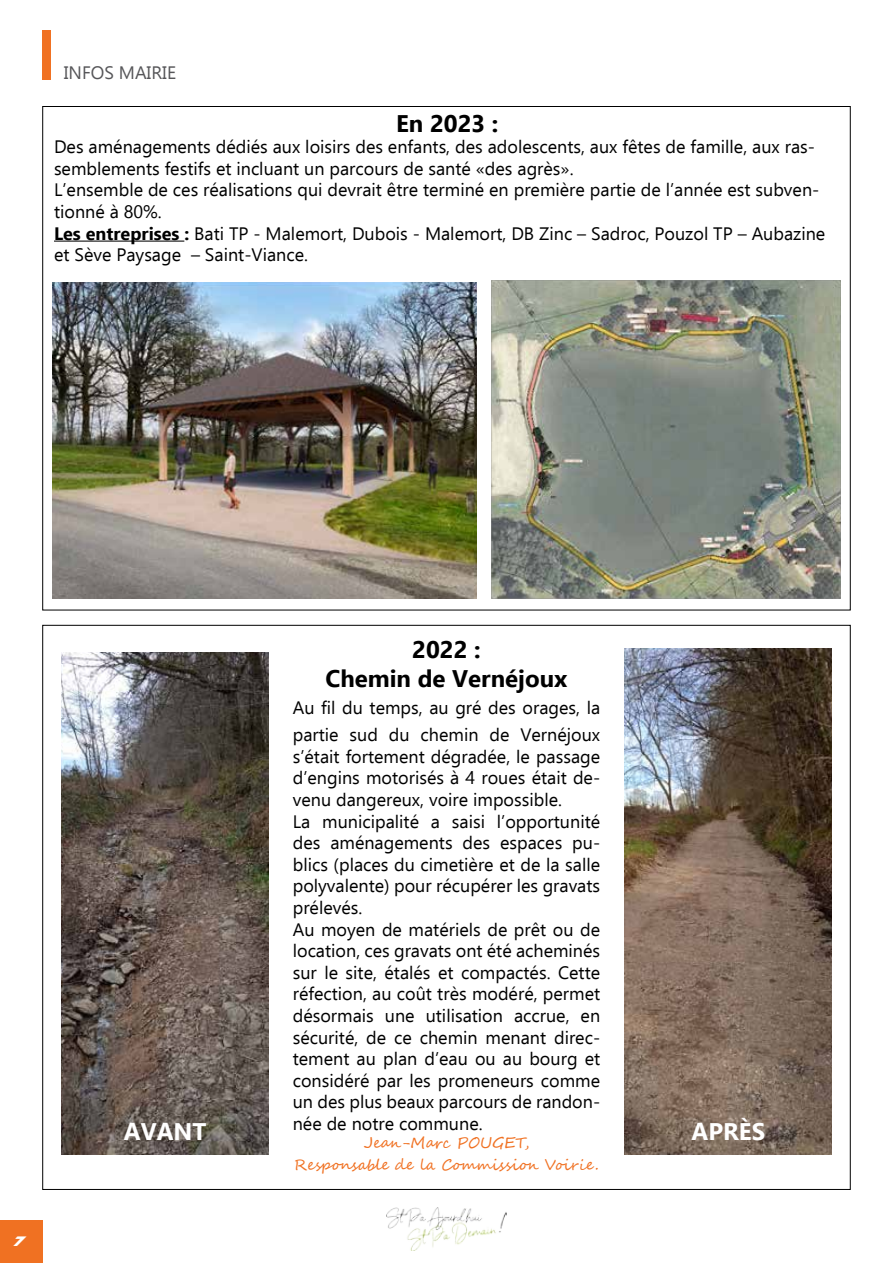
<style>
.page{position:relative;width:893px;height:1263px;background:#fff}
.page>*{position:absolute;margin:0;border:0;box-sizing:border-box;transform-origin:0 0}
.t1{font:700 24px/28.8px "Ebrima";color:#000;text-align:center}
.t2{font:700 24px "Ebrima";color:#fff}
.t3{font:18px/21.6px "Ebrima";color:#000}
.t4{font:18px "Ebrima";color:#565659}
.t5{font:18px "Airstrike";color:#fff}
.t6{font:15px/21.6px "Segoe Script";color:#f07122;text-align:center}
.s1{font-weight:700}
</style>
<div class="page">
<hr style="left:54px;top:241px;width:130px;height:1px;background:#000">
<img style="left:53px;top:283px;width:423px;height:315px">
<img style="left:491px;top:280px;width:350px;height:318px">
<img style="left:387px;top:1208px;width:119px;height:42px">
<div style="left:0;top:1220px;width:43px;height:43px;background:#f07122"></div>
<div style="left:43px;top:30px;width:8px;height:50px;background:#f07122"></div>
<img style="left:62px;top:653px;width:207px;height:501px">
<img style="left:625px;top:648px;width:207px;height:506px">
<p class="t4" style="left:64px;top:60px;width:114px">INFOS MAIRIE</p>
<h1 class="t1" style="left:396px;top:107px;width:104px">En 2023 :</h1>
<p class="t3" style="left:54px;top:135px;width:773px">Des aménagements dédiés aux loisirs des enfants, des adolescents, aux fêtes de famille, aux ras&shy;semblements festifs et incluant un parcours de santé «des agrès».<br>L’ensemble de ces réalisations qui devrait être terminé en première partie de l’année est subven&shy;tionné à 80%.<br><span class="s1">Les entreprises :</span> Bati TP - Malemort, Dubois - Malemort, DB Zinc – Sadroc, Pouzol TP – Aubazine et Sève Paysage – Saint-Viance.</p>
<p class="t5" style="left:13px;top:1232px;width:12px">7</p>
<h1 class="t1" style="left:325px;top:634px;width:244px">2022 :<br>Chemin de Vernéjoux</h1>
<p class="t3" style="left:293px;top:694px;width:309px;line-height:27px">Au fil du temps, au gré des orages, la partie sud du chemin de Vernéjoux</p>
<p class="t3" style="left:293px;top:745px;width:309px">s’était fortement dégradée, le passage d’engins motorisés à 4 roues était de&shy;venu dangereux, voire impossible.<br>La municipalité a saisi l’opportunité des aménagements des espaces pu&shy;blics (places du cimetière et de la salle polyvalente) pour récupérer les gravats prélevés.<br>Au moyen de matériels de prêt ou de location, ces gravats ont été acheminés sur le site, étalés et compactés. Cette réfection, au coût très modéré, permet désormais une utilisation accrue, en sécurité, de ce chemin menant direc&shy;tement au plan d’eau ou au bourg et considéré par les promeneurs comme un des plus beaux parcours de randon&shy;née de notre commune.</p>
<p class="t6" style="left:294px;top:1132px;width:307px">Jean-Marc POUGET,<br>Responsable de la Commission Voirie.</p>
<h1 class="t2" style="left:124px;top:1113px;width:84px">AVANT</h1>
<h1 class="t2" style="left:692px;top:1113px;width:75px">APRÈS</h1>
</div>
